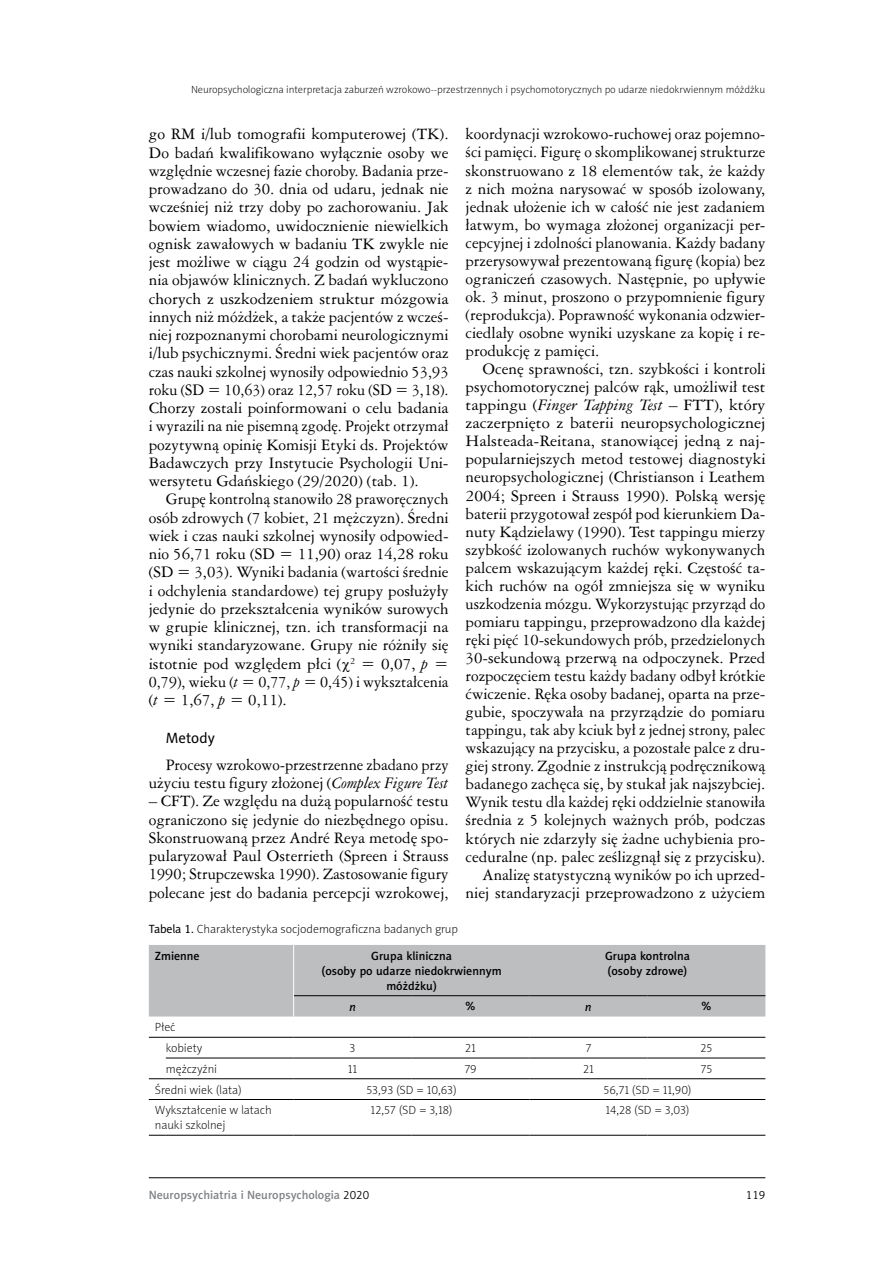
<style>
.page{position:relative;width:893px;height:1263px;background:#fff}
.page>*{position:absolute;margin:0;border:0;box-sizing:border-box;transform-origin:0 0}
.t1{font:15px/18px "Ameri Garmnd PL";color:#000;text-align:justify}
.t2{font:15px/18.3px "Ameri Garmnd PL";color:#000;text-align:justify;scale:.96 1}
.t3{font:15px "Naomi Sans EFN";color:#000}
.t4{font:12px/20.7px "Naomi Sans EFN Thin";color:#000}
.t5{font:12px/15px "Naomi Sans EFN Medium";color:#000;text-align:center}
.t6{font:12px "Naomi Sans EFN Medium";color:#808285}
.t7{font:12px "Naomi Sans EFN Light";color:#000}
.t8{font:italic 12px "Naomi Sans EFN Medium";color:#000}
.t9{font:10.5px "Naomi Sans EFN Thin";color:#000}
.s1{font-style:italic}
.s2{font-family:"Naomi Sans EFN"}
.s3{font-family:"Naomi Sans EFN Light";color:#000}
</style>
<div class="page">
<hr style="left:149px;top:1177px;width:616px;height:1px;background:#000">
<hr style="left:166px;top:1058px;width:128px;height:1px;background:#000">
<hr style="left:294px;top:1058px;width:118px;height:1px;background:#000">
<hr style="left:412px;top:1058px;width:117px;height:1px;background:#000">
<hr style="left:529px;top:1058px;width:118px;height:1px;background:#000">
<hr style="left:647px;top:1058px;width:118px;height:1px;background:#000">
<hr style="left:294px;top:1078px;width:118px;height:1px;background:#000">
<hr style="left:412px;top:1078px;width:117px;height:1px;background:#000">
<hr style="left:529px;top:1078px;width:118px;height:1px;background:#000">
<hr style="left:647px;top:1078px;width:118px;height:1px;background:#000">
<hr style="left:294px;top:1099px;width:118px;height:1px;background:#000">
<hr style="left:412px;top:1099px;width:117px;height:1px;background:#000">
<hr style="left:529px;top:1099px;width:118px;height:1px;background:#000">
<hr style="left:647px;top:1099px;width:118px;height:1px;background:#000">
<svg style="left:149px;top:1135px;width:17px;height:1px"></svg>
<hr style="left:166px;top:1135px;width:128px;height:1px;background:#000">
<hr style="left:294px;top:1135px;width:118px;height:1px;background:#000">
<hr style="left:412px;top:1135px;width:117px;height:1px;background:#000">
<hr style="left:529px;top:1135px;width:118px;height:1px;background:#000">
<hr style="left:647px;top:1135px;width:118px;height:1px;background:#000">
<hr style="left:294px;top:1037px;width:118px;height:1px;background:#000">
<hr style="left:412px;top:1037px;width:117px;height:1px;background:#000">
<hr style="left:529px;top:1037px;width:118px;height:1px;background:#000">
<hr style="left:647px;top:1037px;width:118px;height:1px;background:#000">
<div style="left:149px;top:945px;width:616px;height:71px;background:#bcbec0"></div>
<hr style="left:294px;top:995px;width:118px;height:1px;background:#000">
<hr style="left:412px;top:995px;width:117px;height:1px;background:#000">
<hr style="left:529px;top:995px;width:118px;height:1px;background:#000">
<hr style="left:647px;top:995px;width:118px;height:1px;background:#000">
<svg style="left:149px;top:1078px;width:17px;height:1px"></svg>
<hr style="left:166px;top:1078px;width:128px;height:1px;background:#000">
<svg style="left:149px;top:1099px;width:17px;height:1px"></svg>
<hr style="left:166px;top:1099px;width:128px;height:1px;background:#000">
<svg style="left:149px;top:1037px;width:17px;height:1px"></svg>
<hr style="left:166px;top:1037px;width:128px;height:1px;background:#000">
<p class="t9" style="left:191px;top:83px;width:576px">Neuropsychologiczna interpretacja zaburzeń wzrokowo--przestrzennych i psychomotorycznych po udarze niedokrwiennym móżdżku</p>
<p class="t1" style="left:149px;top:125px;width:301px">go RM i/lub tomografii komputerowej (TK).<br>Do badań kwalifikowano wyłącznie osoby we względnie wczesnej fazie choroby. Badania prze&shy;prowadzano do 30. dnia od udaru, jednak nie wcześniej niż trzy doby po zachorowaniu. Jak bowiem wiadomo, uwidocznienie niewielkich ognisk zawałowych w badaniu TK zwykle nie jest możliwe w ciągu 24 godzin od wystąpie&shy;nia objawów klinicznych. Z badań wykluczono chorych z uszkodzeniem struktur mózgowia innych niż móżdżek, a także pacjentów z wcześ&shy;niej rozpoznanymi chorobami neurologicznymi i/lub psychicznymi. Średni wiek pacjentów oraz czas nauki szkolnej wynosiły odpowiednio 53,93 roku (SD = 10,63) oraz 12,57 roku (SD = 3,18).<br>Chorzy zostali poinformowani o celu badania i wyrazili na nie pisemną zgodę. Projekt otrzymał pozytywną opinię Komisji Etyki ds. Projektów Badawczych przy Instytucie Psychologii Uni&shy;wersytetu Gdańskiego (29/2020) (tab. 1).</p>
<p class="t2" style="left:149px;top:490px;width:314px;text-indent:17px">Grupę kontrolną stanowiło 28 praworęcznych osób zdrowych (7 kobiet, 21 mężczyzn). Średni wiek i czas nauki szkolnej wynosiły odpowied&shy;nio 56,71 roku (SD = 11,90) oraz 14,28 roku (SD = 3,03). Wyniki badania (wartości średnie i odchylenia standardowe) tej grupy posłużyły jedynie do przekształcenia wyników surowych w grupie klinicznej, tzn. ich transformacji na wyniki standaryzowane. Grupy nie różniły się istotnie pod względem płci ( <sup>2</sup> = 0,07, <span class="s1">p</span> = 0,79), wieku (<span class="s1">t</span> = 0,77, <span class="s1">p</span> = 0,45) i wykształcenia (<span class="s1">t</span> = 1,67, <span class="s1">p</span> = 0,11).</p>
<p class="t3" style="left:166px;top:729px;width:50px">Metody</p>
<p class="t2" style="left:149px;top:755px;width:314px;text-align:right">Procesy wzrokowo-przestrzenne zbadano przy użyciu testu figury złożonej (<span class="s1">Complex Figure Test</span></p>
<p class="t1" style="left:149px;top:792px;width:301px">– CFT). Ze względu na dużą popularność testu ograniczono się jedynie do niezbędnego opisu.<br>Skonstruowaną przez André Reya metodę spo&shy;pularyzował Paul Osterrieth (Spreen i Strauss 1990; Strupczewska 1990). Zastosowanie figury polecane jest do badania percepcji wzrokowej,</p>
<p class="t1" style="left:466px;top:125px;width:301px">koordynacji wzrokowo-ruchowej oraz pojemno&shy;ści pamięci. Figurę o skomplikowanej strukturze skonstruowano z 18 elementów tak, że każdy z nich można narysować w sposób izolowany, jednak ułożenie ich w całość nie jest zadaniem łatwym, bo wymaga złożonej organizacji per&shy;cepcyjnej i zdolności planowania. Każdy badany przerysowywał prezentowaną figurę (kopia) bez ograniczeń czasowych. Następnie, po upływie ok. 3 minut, proszono o przypomnienie figury (reprodukcja). Poprawność wykonania odzwier&shy;ciedlały osobne wyniki uzyskane za kopię i re&shy;produkcję z pamięci.</p>
<p class="t1" style="left:466px;top:360px;width:301px;text-align:right">Ocenę sprawności, tzn. szybkości i kontroli psychomotorycznej palców rąk, umożliwił test tappingu (<span class="s1">Finger Tapping Test</span> – FTT), który zaczerpnięto z baterii neuropsychologicznej Halsteada-Reitana, stanowiącej jedną z naj&shy;popularniejszych metod testowej diagnostyki neuropsychologicznej (Christianson i Leathem 2004; Spreen i Strauss 1990). Polską wersję baterii przygotował zespół pod kierunkiem Da&shy;nuty Kądzielawy (1990). Test tappingu mierzy szybkość izolowanych ruchów wykonywanych palcem wskazującym każdej ręki. Częstość ta&shy;kich ruchów na ogół zmniejsza się w wyniku uszkodzenia mózgu. Wykorzystując przyrząd do pomiaru tappingu, przeprowadzono dla każdej ręki pięć 10-sekundowych prób, przedzielonych 30-sekundową przerwą na odpoczynek. Przed rozpoczęciem testu każdy badany odbył krótkie ćwiczenie. Ręka osoby badanej, oparta na prze&shy;gubie, spoczywała na przyrządzie do pomiaru tappingu, tak aby kciuk był z jednej strony, palec wskazujący na przycisku, a pozostałe palce z dru&shy;giej strony. Zgodnie z instrukcją podręcznikową badanego zachęca się, by stukał jak najszybciej.<br>Wynik testu dla każdej ręki oddzielnie stanowiła średnia z 5 kolejnych ważnych prób, podczas których nie zdarzyły się żadne uchybienia pro&shy;ceduralne (np. palec ześlizgnął się z przycisku).<br>Analizę statystyczną wyników po ich uprzed&shy;niej standaryzacji przeprowadzono z użyciem</p>
<p class="t4" style="left:149px;top:918px;width:311px"><span class="s2">Tabela 1.</span> Charakterystyka socjodemograficzna badanych grup</p>
<p class="t5" style="left:155px;top:948px;width:46px">Zmienne</p>
<p class="t5" style="left:322px;top:948px;width:182px">Grupa kliniczna<br>(osoby po udarze niedokrwiennym móżdżku)</p>
<p class="t5" style="left:605px;top:948px;width:86px;text-align:left">Grupa kontrolna (osoby zdrowe)</p>
<p class="t8" style="left:349px;top:999px;width:8px">n</p>
<p class="t5" style="left:466px;top:999px;width:11px">%</p>
<p class="t8" style="left:585px;top:999px;width:8px">n</p>
<p class="t5" style="left:701px;top:999px;width:11px">%</p>
<p class="t4" style="left:166px;top:1017px;width:38px;text-indent:-11px">Płeć kobiety</p>
<p class="t4" style="left:350px;top:1038px;width:7px">3</p>
<p class="t4" style="left:465px;top:1038px;width:12px">21</p>
<p class="t4" style="left:585px;top:1038px;width:7px">7</p>
<p class="t4" style="left:700px;top:1038px;width:13px">25</p>
<p class="t4" style="left:166px;top:1058px;width:53px">mężczyźni</p>
<p class="t4" style="left:348px;top:1058px;width:11px">11</p>
<p class="t4" style="left:464px;top:1058px;width:14px">79</p>
<p class="t4" style="left:583px;top:1058px;width:12px">21</p>
<p class="t4" style="left:700px;top:1058px;width:13px">75</p>
<p class="t4" style="left:155px;top:1079px;width:89px">Średni wiek (lata)</p>
<p class="t4" style="left:366px;top:1079px;width:92px">53,93 (SD = 10,63)</p>
<p class="t4" style="left:603px;top:1079px;width:90px">56,71 (SD = 11,90)</p>
<p class="t4" style="left:155px;top:1103px;width:118px;line-height:15px">Wykształcenie w latach nauki szkolnej</p>
<p class="t4" style="left:371px;top:1100px;width:83px">12,57 (SD = 3,18)</p>
<p class="t4" style="left:605px;top:1100px;width:86px">14,28 (SD = 3,03)</p>
<p class="t6" style="left:149px;top:1188px;width:222px">Neuropsychiatria i Neuropsychologia <span class="s3">2020</span></p>
<p class="t7" style="left:746px;top:1188px;width:21px">119</p>
</div>
